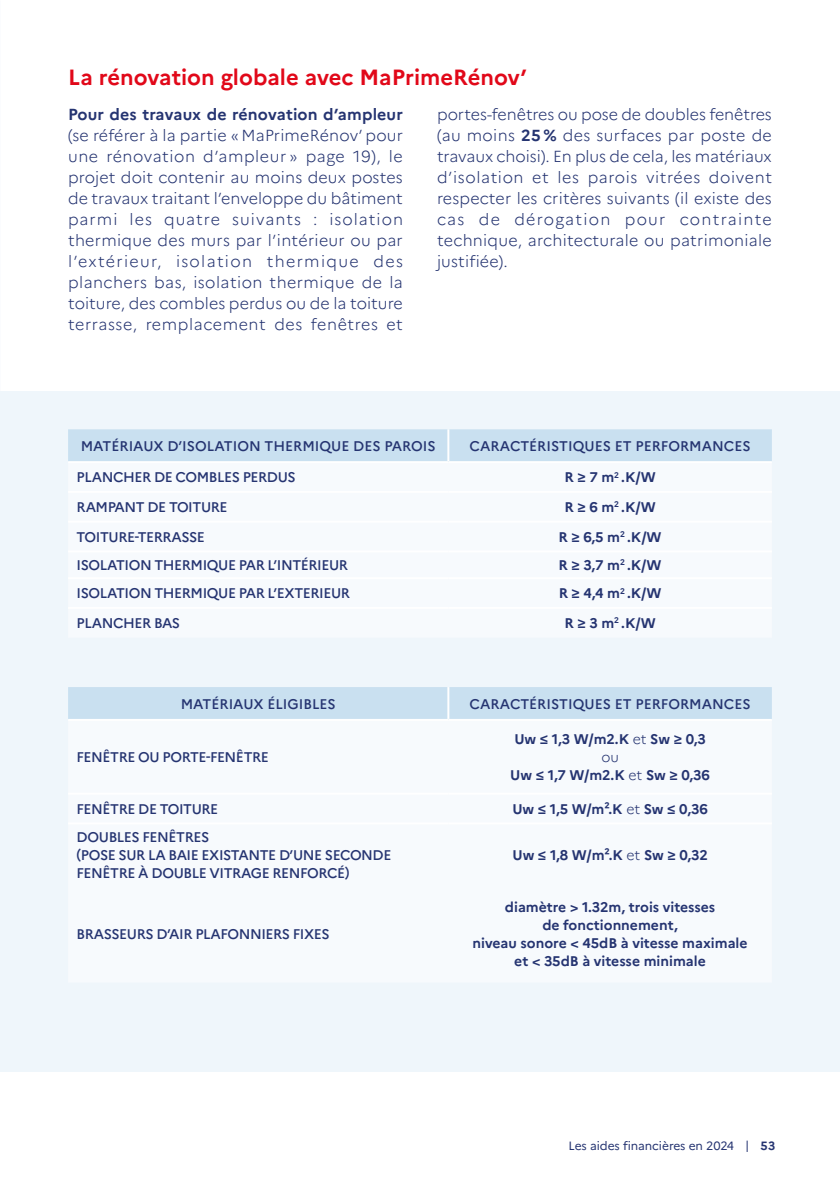
<style>
.page{position:relative;width:840px;height:1191px;background:#fff}
.page>*{position:absolute;margin:0;border:0;box-sizing:border-box;transform-origin:0 0}
.t1{font:700 22px "Marianne";color:#e10819}
.t2{font:300 16px/21px "Marianne";letter-spacing:.015em;color:#253471;text-align:justify}
.t3{font:700 16px "Marianne";letter-spacing:.01em;color:#253471}
.t4{font:500 14px/18px "Marianne";letter-spacing:-.03em;color:#253471}
.t5{font:700 14px/18px "Marianne";color:#253471;text-align:center}
.t6{font:500 14px "Marianne";color:#253471}
.t7{font:12px "Marianne";letter-spacing:-.005em;color:#253471}
.t8{font:700 12px "Marianne";color:#253471}
.s1{font-weight:700}
.s2{font-weight:300}
</style>
<div class="page">
<div style="left:0;top:391px;width:839px;height:681px;background:#f7fafd"></div>
<div style="left:68px;top:429px;width:703px;height:32px;background:#c9e0f0"></div>
<hr style="left:68px;top:461px;width:380px;height:2px;background:#fff">
<hr style="left:448px;top:461px;width:323px;height:2px;background:#fff">
<hr style="left:68px;top:491px;width:380px;height:2px;background:#fff">
<hr style="left:448px;top:491px;width:323px;height:2px;background:#fff">
<hr style="left:68px;top:520px;width:380px;height:2px;background:#fff">
<hr style="left:448px;top:520px;width:323px;height:2px;background:#fff">
<hr style="left:68px;top:550px;width:380px;height:2px;background:#fff">
<hr style="left:448px;top:550px;width:323px;height:2px;background:#fff">
<hr style="left:68px;top:577px;width:380px;height:2px;background:#fff">
<hr style="left:448px;top:577px;width:323px;height:2px;background:#fff">
<hr style="left:68px;top:607px;width:380px;height:2px;background:#fff">
<hr style="left:448px;top:607px;width:323px;height:2px;background:#fff">
<hr style="left:447px;top:429px;width:2px;height:32px;background:#fff">
<div style="left:68px;top:687px;width:703px;height:32px;background:#c9e0f0"></div>
<hr style="left:68px;top:719px;width:380px;height:2px;background:#fff">
<hr style="left:448px;top:719px;width:323px;height:2px;background:#fff">
<hr style="left:68px;top:792px;width:380px;height:2px;background:#fff">
<hr style="left:448px;top:792px;width:323px;height:2px;background:#fff">
<hr style="left:68px;top:822px;width:380px;height:2px;background:#fff">
<hr style="left:448px;top:822px;width:323px;height:2px;background:#fff">
<hr style="left:447px;top:687px;width:2px;height:32px;background:#fff">
<svg style="left:746px;top:1140px;width:1px;height:12px"></svg>
<h1 class="t1" style="left:68px;top:60px;width:460px">La rénovation globale avec MaPrimeRénov’</h1>
<p class="t3" style="left:68px;top:102px;width:336px">Pour des travaux de rénovation d’ampleur</p>
<p class="t2" style="left:68px;top:123px;width:336px">(se référer à la partie « MaPrimeRénov’ pour une rénovation d’ampleur » page 19), le projet doit contenir au moins deux postes de travaux traitant l’enveloppe du bâtiment parmi les quatre suivants : isolation thermique des murs par l’intérieur ou par l’extérieur, isolation thermique des planchers bas, isolation thermique de la toiture, des combles perdus ou de la toiture terrasse, remplacement des fenêtres et</p>
<p class="t2" style="left:437px;top:102px;width:336px">portes-fenêtres ou pose de doubles fenêtres (au moins <span class="s1">25 %</span> des surfaces par poste de travaux choisi). En plus de cela, les matériaux d’isolation et les parois vitrées doivent respecter les critères suivants (il existe des cas de dérogation pour contrainte technique, architecturale ou patrimoniale justifiée).</p>
<p class="t6" style="left:81px;top:435px;width:356px">MATÉRIAUX D’ISOLATION THERMIQUE DES PAROIS</p>
<p class="t6" style="left:469px;top:435px;width:282px">CARACTÉRISTIQUES ET PERFORMANCES</p>
<p class="t4" style="left:77px;top:467px;width:220px">PLANCHER DE COMBLES PERDUS</p>
<p class="t5" style="left:564px;top:467px;width:93px">R ≥ 7 m<sup>2</sup> .K/W</p>
<p class="t4" style="left:77px;top:497px;width:152px">RAMPANT DE TOITURE</p>
<p class="t5" style="left:564px;top:497px;width:93px">R ≥ 6 m<sup>2</sup> .K/W</p>
<p class="t4" style="left:77px;top:527px;width:130px">TOITURE-TERRASSE</p>
<p class="t5" style="left:558px;top:527px;width:104px">R ≥ 6,5 m<sup>2</sup> .K/W</p>
<p class="t4" style="left:77px;top:555px;width:273px">ISOLATION THERMIQUE PAR L’INTÉRIEUR</p>
<p class="t5" style="left:558px;top:555px;width:104px">R ≥ 3,7 m<sup>2</sup> .K/W</p>
<p class="t4" style="left:77px;top:583px;width:275px">ISOLATION THERMIQUE PAR L’EXTERIEUR</p>
<p class="t5" style="left:558px;top:583px;width:104px">R ≥ 4,4 m<sup>2</sup> .K/W</p>
<p class="t4" style="left:77px;top:613px;width:105px">PLANCHER BAS</p>
<p class="t5" style="left:564px;top:613px;width:93px">R ≥ 3 m<sup>2</sup> .K/W</p>
<p class="t6" style="left:180px;top:693px;width:156px">MATÉRIAUX ÉLIGIBLES</p>
<p class="t6" style="left:469px;top:693px;width:282px">CARACTÉRISTIQUES ET PERFORMANCES</p>
<p class="t4" style="left:77px;top:747px;width:194px">FENÊTRE OU PORTE-FENÊTRE</p>
<p class="t5" style="left:510px;top:729px;width:201px">Uw ≤ 1,3 W/m2.K <span class="s2">et</span> Sw ≥ 0,3 <span class="s2">ou<br></span>Uw ≤ 1,7 W/m2.K <span class="s2">et</span> Sw ≥ 0,36</p>
<p class="t4" style="left:77px;top:798px;width:143px">FENÊTRE DE TOITURE</p>
<p class="t5" style="left:512px;top:798px;width:197px">Uw ≤ 1,5 W/m².K <span class="s2">et</span> Sw ≤ 0,36</p>
<p class="t4" style="left:77px;top:826px;width:316px">DOUBLES FENÊTRES<br>(POSE SUR LA BAIE EXISTANTE D’UNE SECONDE<br>FENÊTRE À DOUBLE VITRAGE RENFORCÉ)</p>
<p class="t5" style="left:512px;top:844px;width:197px">Uw ≤ 1,8 W/m².K <span class="s2">et</span> Sw ≥ 0,32</p>
<p class="t4" style="left:77px;top:924px;width:254px">BRASSEURS D’AIR PLAFONNIERS FIXES</p>
<p class="t5" style="left:472px;top:897px;width:276px">diamètre &gt; 1.32m, trois vitesses<br>de fonctionnement,<br>niveau sonore &lt; 45dB à vitesse maximale et &lt; 35dB à vitesse minimale</p>
<p class="t7" style="left:568px;top:1137px;width:167px">Les aides financières en 2024</p>
<p class="t8" style="left:760px;top:1136px;width:16px">53</p>
</div>
